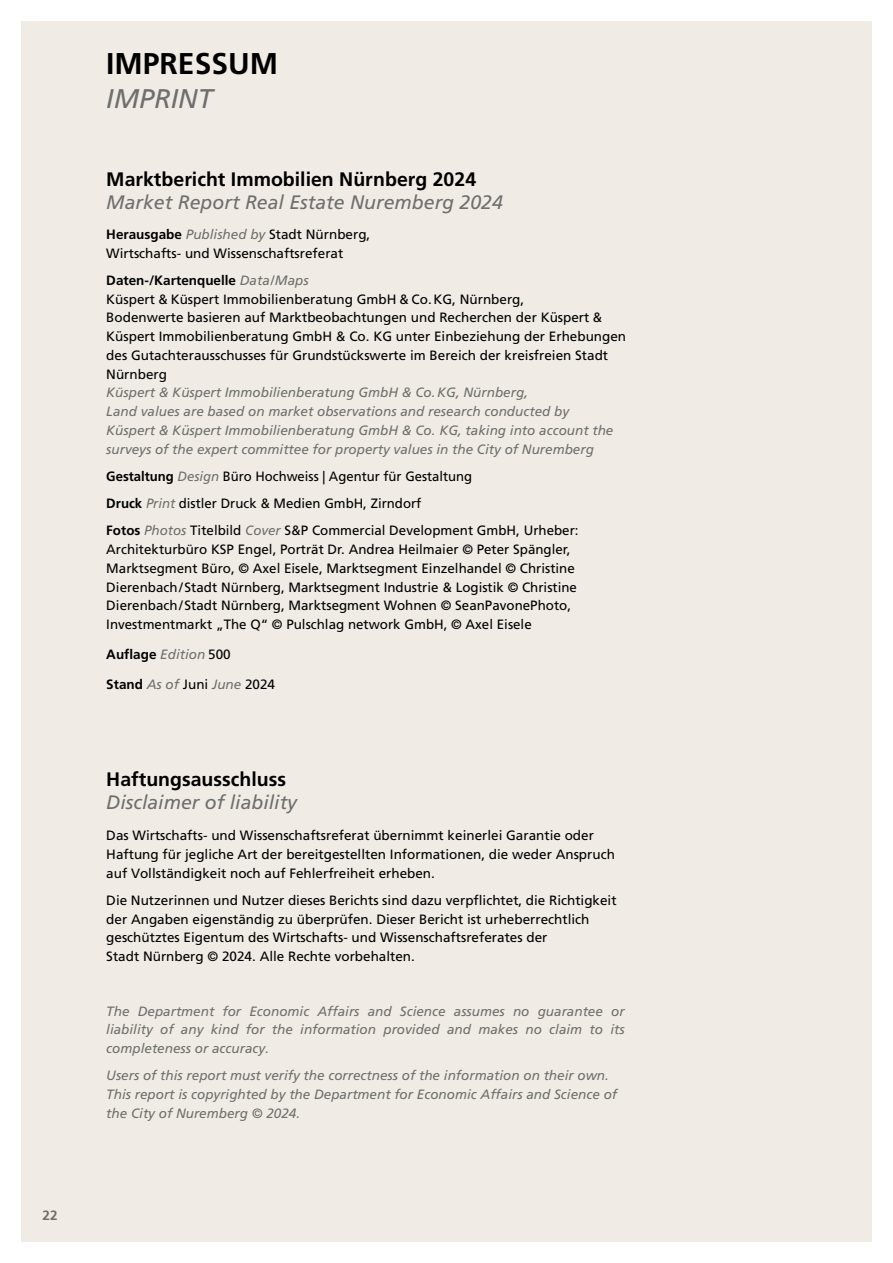
<style>
.page{position:relative;width:893px;height:1263px;background:#fff}
.page>*{position:absolute;margin:0;border:0;box-sizing:border-box;transform-origin:0 0}
.t1{font:700 30px "Frutiger LT Std";color:#000}
.t2{font:italic 27px "Frutiger LT Std";color:#6f6f6e}
.t3{font:italic 19.5px "Frutiger LT Std";color:#6f6f6e}
.t4{font:700 19.5px "Frutiger LT Std";color:#000}
.t5{font:13.5px/18.8px "Frutiger LT Std";color:#000}
.t6{font:italic 13.5px/18.8px "Frutiger LT Std";color:#6f6f6e}
.t7{font:700 13.5px "Frutiger LT Std";color:#000}
.t8{font:700 13.5px "Frutiger LT Std";color:#6f6f6e}
.s1{font-weight:700}
.s2{font-style:italic;color:#6f6f6e}
.s3{font-family:"Frutiger LT Com"}
.s4{font-weight:400;font-style:italic;color:#6f6f6e}
.s5{font-weight:400}
.s6{font-weight:700;font-style:normal;color:#000}
.s7{font-style:normal;color:#000}
</style>
<div class="page">
<div style="left:21px;top:21px;width:851px;height:1221px;background:#f0ece5"></div>
<p class="t8" style="left:43px;top:1208px;width:17px">22</p>
<h1 class="t1" style="left:106px;top:45px;width:173px">IMPRESSUM</h1>
<h2 class="t2" style="left:106px;top:82px;width:108px">IMPRINT</h2>
<h3 class="t4" style="left:106px;top:168px;width:371px">Marktbericht Immobilien Nürnberg 2024</h3>
<h3 class="t3" style="left:106px;top:191px;width:398px">Market Report Real Estate Nuremberg 2024</h3>
<p class="t5" style="left:106px;top:225px;width:266px"><span class="s1">Herausgabe</span> <span class="s2">Published by</span> Stadt Nürnberg,<br>Wirtschafts- und Wissenschaftsreferat</p>
<p class="t5" style="left:106px;top:271px;width:521px"><span class="s1">Daten-/Kartenquelle</span> <span class="s2">Data/Maps<br></span>Küspert &amp; Küspert Immobilien beratung GmbH &amp; Co. KG, Nürnberg,<br>Bodenwerte basieren auf Marktbeobachtungen und Recherchen der K<span class="s3">üspert</span> &amp; K<span class="s3">üspert</span> Immobilienberatung GmbH &amp; Co. KG unter Einbeziehung der Erhebungen des Gutachterausschusses für Grundstückswerte im Bereich der kreisfreien Stadt Nürnberg</p>
<p class="t6" style="left:106px;top:383px;width:509px">Küspert &amp; Küspert Immobilien beratung GmbH &amp; Co. KG, Nürnberg,<br>Land values are based on market observations and research conducted by <span class="s3">Küspert &amp; Küspert</span> Immobilienberatung GmbH &amp; Co. KG, taking into account the surveys of the expert committee for property values in the City of Nuremberg</p>
<p class="t5" style="left:106px;top:462px;width:474px;line-height:27.3px"><span class="s1">Gestaltung</span> <span class="s2">Design</span> Büro Hochweiss | Agentur für Gestaltung<br><span class="s1">Druck</span> <span class="s2">Print</span> distler Druck &amp; Medien GmbH, Zirndorf<br><span class="s1">Fotos</span> <span class="s2">Photos</span> Titelbild <span class="s2">Cover</span> S&amp;P Commercial Development GmbH, Urheber:</p>
<p class="t5" style="left:106px;top:540px;width:472px">Architekturbüro KSP Engel, Porträt Dr. Andrea Heilmaier © Peter Spängler, Marktsegment Büro, © Axel Eisele, Marktsegment Einzelhandel © Christine Dierenbach / Stadt Nürnberg, Marktsegment Industrie &amp; Logistik © Christine Dierenbach / Stadt Nürnberg, Marktsegment Wohnen © SeanPavonePhoto, Investmentmarkt „The Q“ © Pulschlag network GmbH, © Axel Eisele</p>
<p class="t7" style="left:106px;top:646px;width:126px">Auflage <span class="s4">Edition</span> <span class="s5">500</span></p>
<p class="t6" style="left:106px;top:675px;width:170px"><span class="s6">Stand</span> As of <span class="s7">Juni</span> June <span class="s7">2024</span></p>
<h3 class="t4" style="left:106px;top:768px;width:181px">Haftungsausschluss</h3>
<h3 class="t3" style="left:106px;top:790px;width:192px">Disclaimer of liability</h3>
<p class="t5" style="left:106px;top:826px;width:510px">Das Wirtschafts- und Wissenschaftsreferat übernimmt keinerlei Garantie oder<br>Haftung für jegliche Art der bereitgestellten Informationen, die weder Anspruch auf Voll ständigkeit noch auf Fehlerfreiheit erheben.</p>
<p class="t5" style="left:106px;top:891px;width:512px">Die Nutzerinnen und Nutzer dieses Berichts sind dazu verpflichtet, die Richtigkeit der Angaben eigenständig zu über prüfen. Dieser Bericht ist urheberrechtlich geschütztes Eigentum des Wirtschafts- und Wissenschaftsreferates der<br>Stadt Nürnberg © 2024. Alle Rechte vorbehalten.</p>
<p class="t6" style="left:106px;top:1002px;width:520px;text-align:justify">The Department for Economic Affairs and Science assumes no guarantee or liability of any kind for the information provided and makes no claim to its completeness or accuracy.</p>
<p class="t6" style="left:106px;top:1066px;width:512px">Users of this report must verify the correctness of the information on their own.<br>This report is copyrighted by the Department for Economic Affairs and Science of the City of Nuremberg © 2024.</p>
</div>
